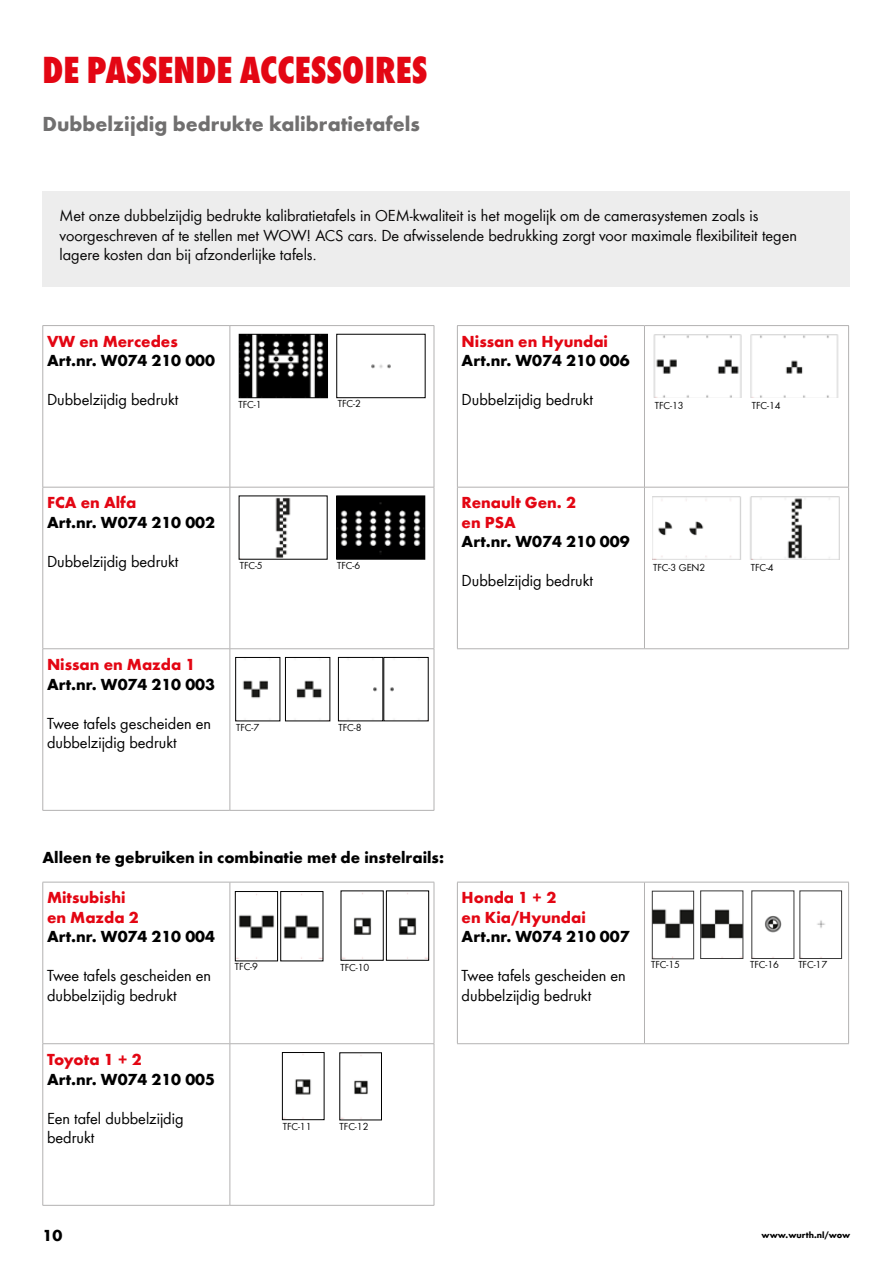
<style>
.page{position:relative;width:893px;height:1263px;background:#fff}
.page>*{position:absolute;margin:0;border:0;box-sizing:border-box;transform-origin:0 0}
.t1{font:800 condensed 39px "Wuerth";color:#e30613}
.t2{font:700 21px "Wuerth";color:#706f6f}
.t3{font:16.5px/19.5px "Wuerth";color:#070606}
.t4{font:16.5px/19.5px "Wuerth";color:#000}
.t5{font:700 16.5px "Wuerth";color:#000}
.t6{font:700 16.5px/19.5px "Wuerth";color:#e30613}
.t7{font:10.5px "Wuerth";color:#000}
.t8{font:700 9px "Wuerth";color:#000}
</style>
<div class="page">
<div style="left:43px;top:191px;width:807px;height:96px;background:#ededed"></div>
<hr style="left:43px;top:325px;width:187px;height:1px;background:#b3b2b2">
<hr style="left:43px;top:326px;width:1px;height:161px;background:#b3b2b2">
<hr style="left:230px;top:325px;width:204px;height:1px;background:#b3b2b2">
<hr style="left:230px;top:326px;width:1px;height:161px;background:#b3b2b2">
<hr style="left:434px;top:326px;width:1px;height:161px;background:#b3b2b2">
<hr style="left:43px;top:487px;width:187px;height:1px;background:#b3b2b2">
<hr style="left:43px;top:487px;width:1px;height:161px;background:#b3b2b2">
<hr style="left:230px;top:487px;width:204px;height:1px;background:#b3b2b2">
<hr style="left:230px;top:487px;width:1px;height:161px;background:#b3b2b2">
<hr style="left:434px;top:487px;width:1px;height:161px;background:#b3b2b2">
<hr style="left:43px;top:648px;width:187px;height:1px;background:#b3b2b2">
<hr style="left:43px;top:649px;width:1px;height:161px;background:#b3b2b2">
<hr style="left:230px;top:648px;width:204px;height:1px;background:#b3b2b2">
<hr style="left:230px;top:649px;width:1px;height:161px;background:#b3b2b2">
<hr style="left:434px;top:649px;width:1px;height:161px;background:#b3b2b2">
<hr style="left:43px;top:810px;width:187px;height:1px;background:#b3b2b2">
<hr style="left:230px;top:810px;width:204px;height:1px;background:#b3b2b2">
<svg style="left:239px;top:334px;width:89px;height:64px;background:#3d3d3d"></svg>
<svg style="left:336px;top:334px;width:89px;height:64px"></svg>
<svg style="left:239px;top:495px;width:89px;height:65px"></svg>
<svg style="left:336px;top:495px;width:89px;height:65px;background:#232322"></svg>
<svg style="left:235px;top:657px;width:95px;height:64px"></svg>
<svg style="left:338px;top:657px;width:91px;height:64px"></svg>
<hr style="left:457px;top:325px;width:187px;height:1px;background:#b3b2b2">
<hr style="left:457px;top:326px;width:1px;height:161px;background:#b3b2b2">
<hr style="left:644px;top:325px;width:205px;height:1px;background:#b3b2b2">
<hr style="left:644px;top:326px;width:1px;height:161px;background:#b3b2b2">
<hr style="left:848px;top:326px;width:1px;height:161px;background:#b3b2b2">
<hr style="left:457px;top:487px;width:187px;height:1px;background:#b3b2b2">
<hr style="left:457px;top:487px;width:1px;height:161px;background:#b3b2b2">
<hr style="left:644px;top:487px;width:205px;height:1px;background:#b3b2b2">
<hr style="left:644px;top:487px;width:1px;height:161px;background:#b3b2b2">
<hr style="left:848px;top:487px;width:1px;height:161px;background:#b3b2b2">
<hr style="left:457px;top:648px;width:187px;height:1px;background:#b3b2b2">
<hr style="left:644px;top:648px;width:205px;height:1px;background:#b3b2b2">
<img style="left:653px;top:334px;width:186px;height:64px">
<img style="left:652px;top:496px;width:188px;height:63px">
<hr style="left:43px;top:882px;width:187px;height:1px;background:#b3b2b2">
<hr style="left:43px;top:882px;width:1px;height:161px;background:#b3b2b2">
<hr style="left:230px;top:882px;width:204px;height:1px;background:#b3b2b2">
<hr style="left:230px;top:882px;width:1px;height:161px;background:#b3b2b2">
<hr style="left:434px;top:882px;width:1px;height:161px;background:#b3b2b2">
<hr style="left:43px;top:1043px;width:187px;height:1px;background:#b3b2b2">
<hr style="left:43px;top:1044px;width:1px;height:161px;background:#b3b2b2">
<hr style="left:230px;top:1043px;width:204px;height:1px;background:#b3b2b2">
<hr style="left:230px;top:1044px;width:1px;height:161px;background:#b3b2b2">
<hr style="left:434px;top:1044px;width:1px;height:161px;background:#b3b2b2">
<hr style="left:43px;top:1205px;width:187px;height:1px;background:#b3b2b2">
<hr style="left:230px;top:1205px;width:204px;height:1px;background:#b3b2b2">
<svg style="left:235px;top:891px;width:88px;height:70px"></svg>
<svg style="left:340px;top:890px;width:89px;height:71px"></svg>
<svg style="left:282px;top:1052px;width:43px;height:68px"></svg>
<svg style="left:339px;top:1052px;width:43px;height:68px"></svg>
<hr style="left:457px;top:882px;width:187px;height:1px;background:#b3b2b2">
<hr style="left:457px;top:882px;width:1px;height:161px;background:#b3b2b2">
<hr style="left:644px;top:882px;width:205px;height:1px;background:#b3b2b2">
<hr style="left:644px;top:882px;width:1px;height:161px;background:#b3b2b2">
<hr style="left:848px;top:882px;width:1px;height:161px;background:#b3b2b2">
<hr style="left:457px;top:1043px;width:187px;height:1px;background:#b3b2b2">
<hr style="left:644px;top:1043px;width:205px;height:1px;background:#b3b2b2">
<img style="left:654px;top:909px;width:38px;height:48px">
<div style="left:652px;top:891px;width:42px;height:68px;border:1px solid #393939"></div>
<img style="left:702px;top:909px;width:39px;height:30px">
<div style="left:700px;top:891px;width:43px;height:68px;border:1px solid #393939"></div>
<img style="left:764px;top:916px;width:18px;height:17px">
<img style="left:817px;top:920px;width:8px;height:8px">
<div style="left:800px;top:891px;width:42px;height:68px;border:1px solid #393939"></div>
<h1 class="t1" style="left:43px;top:42px;width:387px">DE PASSENDE ACCESSOIRES</h1>
<p class="t2" style="left:43px;top:109px;width:379px">Dubbelzijdig bedrukte kalibratietafels</p>
<p class="t3" style="left:60px;top:205px;width:739px">Met onze dubbelzijdig bedrukte kalibratietafels in OEM-kwaliteit is het mogelijk om de camerasystemen zoals is voorgeschreven af te stellen met WOW! ACS cars. De afwisselende bedrukking zorgt voor maximale flexibiliteit tegen lagere kosten dan bij afzonderlijke tafels.</p>
<p class="t6" style="left:47px;top:330px;width:132px">VW en Mercedes</p>
<p class="t5" style="left:47px;top:349px;width:169px">Art.nr. W074 210 000</p>
<p class="t4" style="left:47px;top:389px;width:133px">Dubbelzijdig bedrukt</p>
<p class="t7" style="left:239px;top:397px;width:25px">TFC-1</p>
<p class="t7" style="left:338px;top:397px;width:25px">TFC-2</p>
<p class="t6" style="left:47px;top:492px;width:91px">FCA en Alfa</p>
<p class="t5" style="left:47px;top:510px;width:169px">Art.nr. W074 210 002</p>
<p class="t4" style="left:47px;top:551px;width:133px">Dubbelzijdig bedrukt</p>
<p class="t7" style="left:240px;top:559px;width:25px">TFC-5</p>
<p class="t7" style="left:337px;top:559px;width:25px">TFC-6</p>
<p class="t6" style="left:47px;top:653px;width:150px">Nissan en Mazda 1</p>
<p class="t5" style="left:47px;top:672px;width:169px">Art.nr. W074 210 003</p>
<p class="t4" style="left:47px;top:712px;width:166px">Twee tafels gescheiden en dubbelzijdig bedrukt</p>
<p class="t7" style="left:236px;top:721px;width:25px">TFC-7</p>
<p class="t7" style="left:339px;top:721px;width:25px">TFC-8</p>
<p class="t6" style="left:462px;top:330px;width:148px">Nissan en Hyundai</p>
<p class="t5" style="left:462px;top:349px;width:169px">Art.nr. W074 210 006</p>
<p class="t4" style="left:462px;top:389px;width:133px">Dubbelzijdig bedrukt</p>
<p class="t7" style="left:655px;top:399px;width:30px">TFC-13</p>
<p class="t7" style="left:752px;top:399px;width:30px">TFC-14</p>
<p class="t6" style="left:462px;top:492px;width:116px">Renault Gen. 2 en PSA</p>
<p class="t5" style="left:462px;top:530px;width:169px">Art.nr. W074 210 009</p>
<p class="t4" style="left:462px;top:570px;width:133px">Dubbelzijdig bedrukt</p>
<p class="t7" style="left:653px;top:560px;width:54px">TFC-3 GEN2</p>
<p class="t7" style="left:751px;top:560px;width:25px">TFC-4</p>
<p class="t5" style="left:43px;top:845px;width:403px">Alleen te gebruiken in combinatie met de instelrails:</p>
<p class="t6" style="left:47px;top:887px;width:93px">Mitsubishi en Mazda 2</p>
<p class="t5" style="left:47px;top:925px;width:169px">Art.nr. W074 210 004</p>
<p class="t4" style="left:47px;top:965px;width:166px">Twee tafels gescheiden en dubbelzijdig bedrukt</p>
<p class="t7" style="left:235px;top:960px;width:25px">TFC-9</p>
<p class="t7" style="left:340px;top:960px;width:30px">TFC-10</p>
<p class="t6" style="left:462px;top:887px;width:126px">Honda 1 + 2<br>en Kia/Hyundai</p>
<p class="t5" style="left:462px;top:925px;width:169px">Art.nr. W074 210 007</p>
<p class="t4" style="left:462px;top:965px;width:166px">Twee tafels gescheiden en dubbelzijdig bedrukt</p>
<p class="t6" style="left:47px;top:1048px;width:96px">Toyota 1 + 2</p>
<p class="t5" style="left:47px;top:1067px;width:169px">Art.nr. W074 210 005</p>
<p class="t4" style="left:47px;top:1107px;width:138px">Een tafel dubbelzijdig bedrukt</p>
<p class="t7" style="left:283px;top:1119px;width:30px">TFC-11</p>
<p class="t7" style="left:340px;top:1119px;width:30px">TFC-12</p>
<p class="t7" style="left:651px;top:957px;width:30px">TFC-15</p>
<p class="t7" style="left:750px;top:957px;width:30px">TFC-16</p>
<p class="t7" style="left:798px;top:957px;width:30px">TFC-17</p>
<p class="t5" style="left:43px;top:1223px;width:21px">10</p>
<p class="t8" style="left:761px;top:1228px;width:90px">www.wurth.nl/wow</p>
</div>
